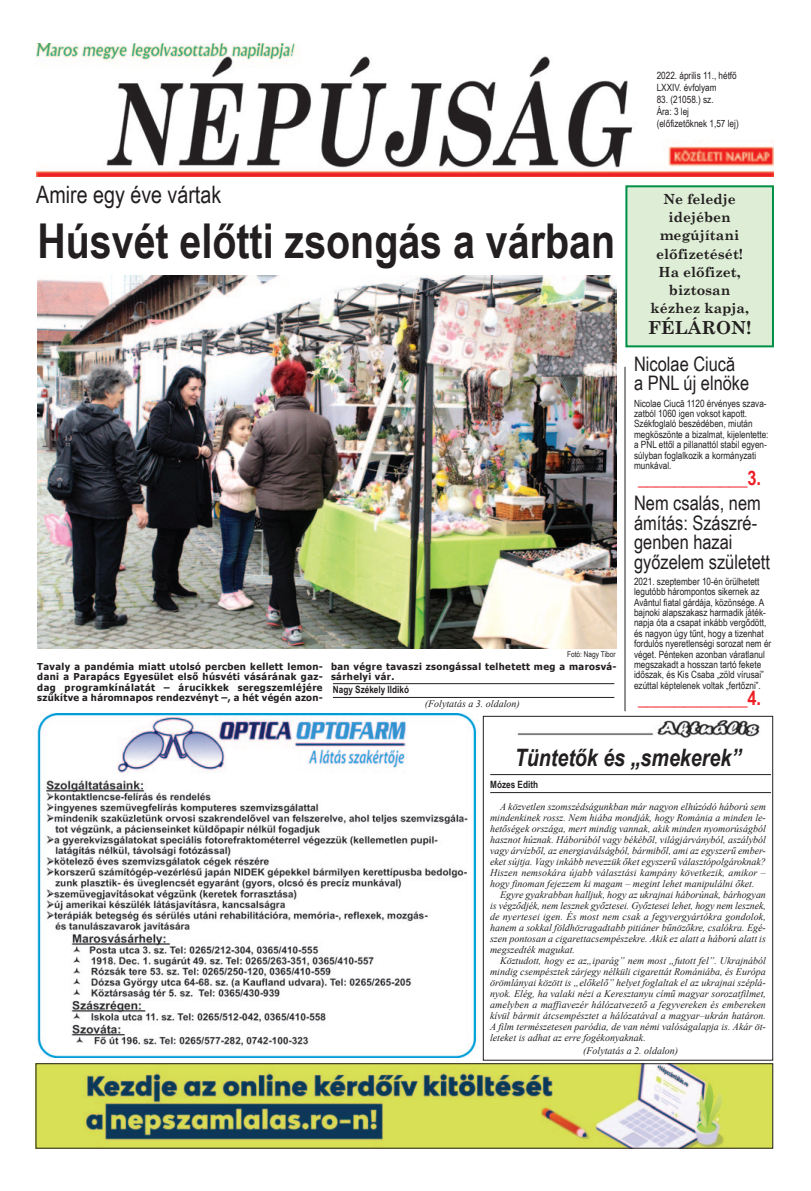
<style>
.page{position:relative;width:811px;height:1191px;background:#fff}
.page>*{position:absolute;margin:0;border:0;box-sizing:border-box;transform-origin:0 0}
.t1{font:700 48px "Arial Narrow";color:#231f20}
.t2{font:italic 700 24px "Arial Narrow";color:#231f20}
.t3{font:24px "Arial Narrow";color:#231f20}
.t4{font:20px/19.4px "Arial Narrow";color:#231f20}
.t5{font:700 20px "Arial Narrow";color:#ee1d23}
.t6{font:700 18px "Century Schoolbook";color:#231f20}
.t7{font:700 14px "Century Schoolbook";color:#231f20}
.t8{font:italic 10px/11px "Times New Roman";color:#231f20;text-align:justify}
.t9{font:10px/10.4px "Arial Narrow";color:#231f20}
.t10{font:700 10px "Arial Narrow";color:#231f20}
.t11{font:700 9.5px/10.5px "Tahoma";letter-spacing:.04em;color:#231f20;text-align:justify}
.t12{font:8px "Arial Narrow";color:#231f20}
</style>
<div class="page">
<img style="left:37px;top:44px;width:737px;height:133px">
<hr style="left:333px;top:697px;width:281px;height:1px;background:#231f20">
<hr style="left:333px;top:683px;width:281px;height:1px;background:#231f20">
<hr style="left:625px;top:367px;width:1px;height:344px;background:#231f20">
<div style="left:483px;top:716px;width:290px;height:344px;border:1px solid #231f20"></div>
<hr style="left:490px;top:792px;width:281px;height:1px;background:#231f20">
<hr style="left:490px;top:774px;width:281px;height:1px;background:#231f20">
<img style="left:517px;top:720px;width:243px;height:18px">
<img style="left:37px;top:713px;width:440px;height:344px">
<img style="left:38px;top:1065px;width:733px;height:81px">
<div style="left:36px;top:1063px;width:737px;height:85px;border:1px solid #231f20"></div>
<div style="left:627px;top:187px;width:145px;height:158px;background:#deeed6"></div>
<div style="left:625px;top:185px;width:149px;height:162px;border:2px solid #008f46"></div>
<img style="left:38px;top:275px;width:578px;height:373px">
<p class="t9" style="left:656px;top:70px;width:82px">2022. április 11., hétfő</p>
<p class="t9" style="left:656px;top:82px;width:61px">LXXIV. évfolyam</p>
<p class="t9" style="left:656px;top:94px;width:58px">83. (21058.) sz.</p>
<p class="t9" style="left:656px;top:106px;width:34px">Ára: 3 lej</p>
<p class="t9" style="left:656px;top:118px;width:84px">(előfizetőknek 1,57 lej)</p>
<p class="t3" style="left:36px;top:180px;width:186px">Amire egy éve vártak</p>
<p class="t1" style="left:37px;top:213px;width:579px">Húsvét előtti zsongás a várban</p>
<p class="t12" style="left:567px;top:649px;width:50px">Fotó: Nagy Tibor</p>
<p class="t11" style="left:37px;top:661px;width:287px">Tavaly a pandémia miatt utolsó percben kellett lemon&shy;dani a Parapács Egyesület első húsvéti vásárának gaz&shy;dag programkínálatát – árucikkek seregszemléjére szűkítve a háromnapos rendezvényt –, a hét végén azon-</p>
<p class="t11" style="left:331px;top:661px;width:287px">ban végre tavaszi zsongással telhetett meg a marosvá&shy;sárhelyi vár.</p>
<p class="t10" style="left:333px;top:684px;width:78px">Nagy Székely Ildikó</p>
<p class="t8" style="left:425px;top:698px;width:97px">(Folytatás a 3. oldalon)</p>
<p class="t7" style="left:663px;top:190px;width:74px">Ne feledje</p>
<p class="t7" style="left:668px;top:208px;width:64px">idejében</p>
<p class="t7" style="left:660px;top:226px;width:81px">megújítani</p>
<p class="t7" style="left:656px;top:245px;width:88px">előfizetését!</p>
<p class="t7" style="left:658px;top:263px;width:84px">Ha előfizet,</p>
<p class="t7" style="left:669px;top:281px;width:63px">biztosan</p>
<p class="t7" style="left:650px;top:299px;width:100px">kézhez kapja,</p>
<p class="t6" style="left:648px;top:316px;width:105px">FÉLÁRON!</p>
<p class="t4" style="left:634px;top:354px;width:117px">Nicolae Ciucă a PNL új elnöke</p>
<p class="t9" style="left:634px;top:398px;width:136px">Nicolae Ciucă 1120 érvényes szava&shy;zatból 1060 igen voksot kapott.<br>Székfoglaló beszédében, miután megköszönte a bizalmat, kijelentette: a PNL ettől a pillanattól stabil egyen&shy;súlyban foglalkozik a kormányzati munkával.</p>
<p class="t5" style="left:638px;top:466px;width:125px">____________3.</p>
<p class="t4" style="left:634px;top:493px;width:137px">Nem csalás, nem ámítás: Szászré&shy;genben hazai győzelem született</p>
<p class="t9" style="left:634px;top:576px;width:139px">2021. szeptember 10-én örülhetett legutóbb hárompontos sikernek az Avântul fiatal gárdája, közönsége. A bajnoki alapszakasz harmadik játék&shy;napja óta a csapat inkább vergődött, és nagyon úgy tűnt, hogy a tizenhat fordulós nyeretlenségi sorozat nem ér véget. Pénteken azonban váratlanul megszakadt a hosszan tartó fekete időszak, és Kis Csaba „zöld vírusai” ezúttal képtelenek voltak „fertőzni”.</p>
<p class="t5" style="left:638px;top:686px;width:125px">____________4.</p>
<p class="t2" style="left:515px;top:744px;width:228px">Tüntetők és „smekerek”</p>
<p class="t8" style="left:490px;top:801px;width:277px;text-indent:10px">A közvetlen szomszédságunkban már nagyon elhúzódó háború sem mindenkinek rossz. Nem hiába mondják, hogy Románia a minden le&shy;hetőségek országa, mert mindig vannak, akik minden nyomorúságból hasznot húznak. Háborúból vagy békéből, világjárványból, aszályból vagy árvízből, az energiaválságból, bármiből, ami az egyszerű ember&shy;eket sújtja. Vagy inkább nevezzük őket egyszerű választópolgároknak?<br>Hiszen nemsokára újabb választási kampány következik, amikor – hogy finoman fejezzem ki magam – megint lehet manipulálni őket.</p>
<p class="t8" style="left:490px;top:889px;width:277px;text-indent:10px">Egyre gyakrabban halljuk, hogy az ukrajnai háborúnak, bárhogyan is végződjék, nem lesznek győztesei. Győztesei lehet, hogy nem lesznek, de nyertesei igen. És most nem csak a fegyvergyártókra gondolok, hanem a sokkal földhözragadtabb pitiáner bűnözőkre, csalókra. Egé&shy;szen pontosan a cigarettacsempészekre. Akik ez alatt a háború alatt is megszedték magukat.</p>
<p class="t8" style="left:490px;top:955px;width:277px;text-indent:10px">Köztudott, hogy ez az„iparág” nem most „futott fel”. Ukrajnából mindig csempésztek zárjegy nélküli cigarettát Romániába, és Európa örömlányai között is „előkelő” helyet foglaltak el az ukrajnai széplá&shy;nyok. Elég, ha valaki nézi a Keresztanyu című magyar sorozatfilmet, amelyben a maffiavezér hálózatvezető a fegyvereken és embereken kívül bármit átcsempésztet a hálózatával a magyar–ukrán határon.<br>A film természetesen paródia, de van némi valóságalapja is. Akár öt&shy;leteket is adhat az erre fogékonyaknak.</p>
<p class="t10" style="left:490px;top:778px;width:49px">Mózes Edith</p>
<p class="t8" style="left:583px;top:1045px;width:96px">(Folytatás a 2. oldalon)</p>
</div>
